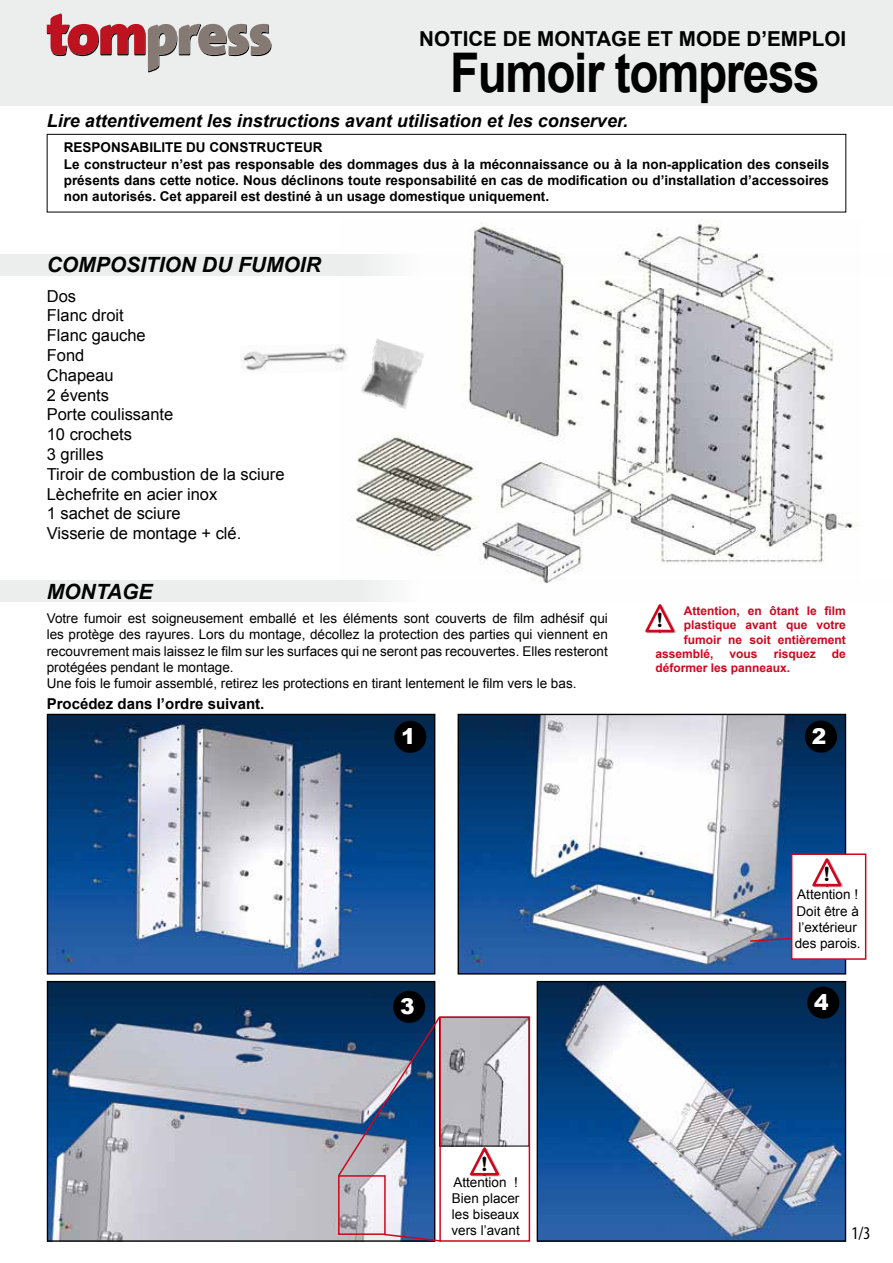
<style>
.page{position:relative;width:893px;height:1263px;background:#fff}
.page>*{position:absolute;margin:0;border:0;box-sizing:border-box;transform-origin:0 0}
.t1{font:700 54.75px "Arial";letter-spacing:-.03em;color:#000;scale:.87 1}
.t2{font:900 21.75px "Arial";color:#fff}
.t3{font:italic 700 21px "Arial";color:#000}
.t4{font:700 21px "Clarendon";color:#000}
.t5{font:700 20.7px "Arial";color:#000}
.t6{font:italic 700 18px "Arial";color:#000}
.t7{font:condensed 18px "Myriad Pro";color:#000}
.t8{font:16.5px/19.8px "Arial";color:#000}
.t9{font:700 15px "Arial";color:#000}
.t10{font:13.5px/16.2px "Arial";color:#000}
.t11{font:700 13.5px/16.2px "Arial";color:#000}
.t12{font:700 12px "Arial";color:#cd071e}
</style>
<div class="page">
<img style="left:341px;top:219px;width:517px;height:361px">
<svg style="left:0;top:254px;width:858px;height:21px;fill:#eceded"></svg>
<div style="left:0;top:580px;width:893px;height:22px;background:linear-gradient(to right,#e9eaea,#fff)"></div>
<div style="left:0;top:0;width:893px;height:105px;background:#eceded"></div>
<svg style="left:47px;top:13px;width:224px;height:59px"></svg>
<div style="left:47px;top:134px;width:799px;height:78px;border:1px solid #000"></div>
<img style="left:241px;top:344px;width:108px;height:30px">
<img style="left:360px;top:338px;width:65px;height:72px">
<img style="left:49px;top:716px;width:384px;height:256px">
<div style="left:47px;top:714px;width:388px;height:260px;border:1px solid #000"></div>
<img style="left:460px;top:716px;width:384px;height:256px">
<div style="left:458px;top:714px;width:388px;height:260px;border:1px solid #000"></div>
<div style="left:394px;top:721px;width:32px;height:32px;background:#000;border-radius:50%"></div>
<div style="left:805px;top:720px;width:32px;height:33px;background:#000;border-radius:50%"></div>
<img style="left:49px;top:983px;width:384px;height:257px">
<div style="left:47px;top:981px;width:388px;height:261px;border:1px solid #000"></div>
<div style="left:393px;top:991px;width:32px;height:32px;background:#000;border-radius:50%"></div>
<img style="left:539px;top:983px;width:305px;height:257px">
<div style="left:537px;top:981px;width:309px;height:261px;border:1px solid #000"></div>
<div style="left:807px;top:986px;width:32px;height:33px;background:#000;border-radius:50%"></div>
<svg style="left:645px;top:604px;width:31px;height:29px"></svg>
<img style="left:442px;top:1019px;width:85px;height:125px">
<div style="left:439px;top:1016px;width:91px;height:226px;border:2px solid #cd071e"></div>
<div style="left:338px;top:1175px;width:48px;height:60px;border:2px solid #cd071e"></div>
<svg style="left:470px;top:1147px;width:31px;height:29px"></svg>
<svg style="left:336px;top:1015px;width:106px;height:163px;background:#5e7496"></svg>
<svg style="left:383px;top:1233px;width:60px;height:9px"></svg>
<div style="left:791px;top:853px;width:75px;height:107px;background:#fff;border:2px solid #cd071e"></div>
<svg style="left:812px;top:858px;width:31px;height:29px"></svg>
<svg style="left:749px;top:937px;width:43px;height:6px"></svg>
<h3 class="t5" style="left:419px;top:25px;width:429px">NOTICE DE MONTAGE ET MODE D’EMPLOI</h3>
<h1 class="t1" style="left:450px;top:37px;width:426px">Fumoir tompress</h1>
<p class="t11" style="left:64px;top:140px;width:767px">RESPONSABILITE DU CONSTRUCTEUR<br>Le constructeur n’est pas responsable des dommages dus à la méconnaissance ou à la non-application des conseils présents dans cette notice. Nous déclinons toute responsabilité en cas de modification ou d’installation d’accessoires non autorisés. Cet appareil est destiné à un usage domestique uniquement.</p>
<h3 class="t6" style="left:47px;top:108px;width:583px">Lire attentivement les instructions avant utilisation et les conserver.</h3>
<h3 class="t3" style="left:47px;top:251px;width:276px">COMPOSITION DU FUMOIR</h3>
<p class="t8" style="left:47px;top:286px;width:239px">Dos<br>Flanc droit<br>Flanc gauche<br>Fond<br>Chapeau<br>2 évents<br>Porte coulissante<br>10 crochets<br>3 grilles<br>Tiroir de combustion de la sciure<br>Lèchefrite en acier inox<br>1 sachet de sciure<br>Visserie de montage + clé.</p>
<h3 class="t3" style="left:47px;top:577px;width:107px">MONTAGE</h3>
<p class="t10" style="left:47px;top:610px;width:563px">Votre fumoir est soigneusement emballé et les éléments sont couverts de film adhésif qui les protège des rayures. Lors du montage, décollez la protection des parties qui viennent en recouvrement mais laissez le film sur les surfaces qui ne seront pas recouvertes. Elles resteront protégées pendant le montage.<br>Une fois le fumoir assemblé, retirez les protections en tirant lentement le film vers le bas.</p>
<p class="t9" style="left:47px;top:694px;width:219px">Procédez dans l’ordre suivant.</p>
<h2 class="t2" style="left:401px;top:721px;width:16px">1</h2>
<h2 class="t2" style="left:812px;top:721px;width:16px">2</h2>
<p class="t12" style="left:684px;top:602px;width:164px">Attention, en ôtant le film</p>
<p class="t12" style="left:684px;top:617px;width:164px">plastique avant que votre</p>
<p class="t12" style="left:684px;top:631px;width:163px">fumoir ne soit entièrement</p>
<p class="t12" style="left:655px;top:646px;width:60px">assemblé,</p>
<p class="t12" style="left:729px;top:646px;width:30px">vous</p>
<p class="t12" style="left:774px;top:646px;width:44px">risquez</p>
<p class="t12" style="left:832px;top:646px;width:16px">de</p>
<p class="t12" style="left:655px;top:660px;width:136px">déformer les panneaux.</p>
<h3 class="t4" style="left:657px;top:608px;width:7px">!</h3>
<h3 class="t4" style="left:824px;top:862px;width:7px">!</h3>
<p class="t10" style="left:795px;top:887px;width:67px">Attention !<br>Doit être à l’extérieur des parois.</p>
<h2 class="t2" style="left:400px;top:991px;width:16px">3</h2>
<h2 class="t2" style="left:814px;top:986px;width:16px">4</h2>
<h3 class="t4" style="left:482px;top:1151px;width:7px">!</h3>
<p class="t10" style="left:451px;top:1174px;width:70px">Attention !<br>Bien placer les biseaux vers l’avant</p>
<h3 class="t7" style="left:851px;top:1222px;width:20px">1/3</h3>
</div>
